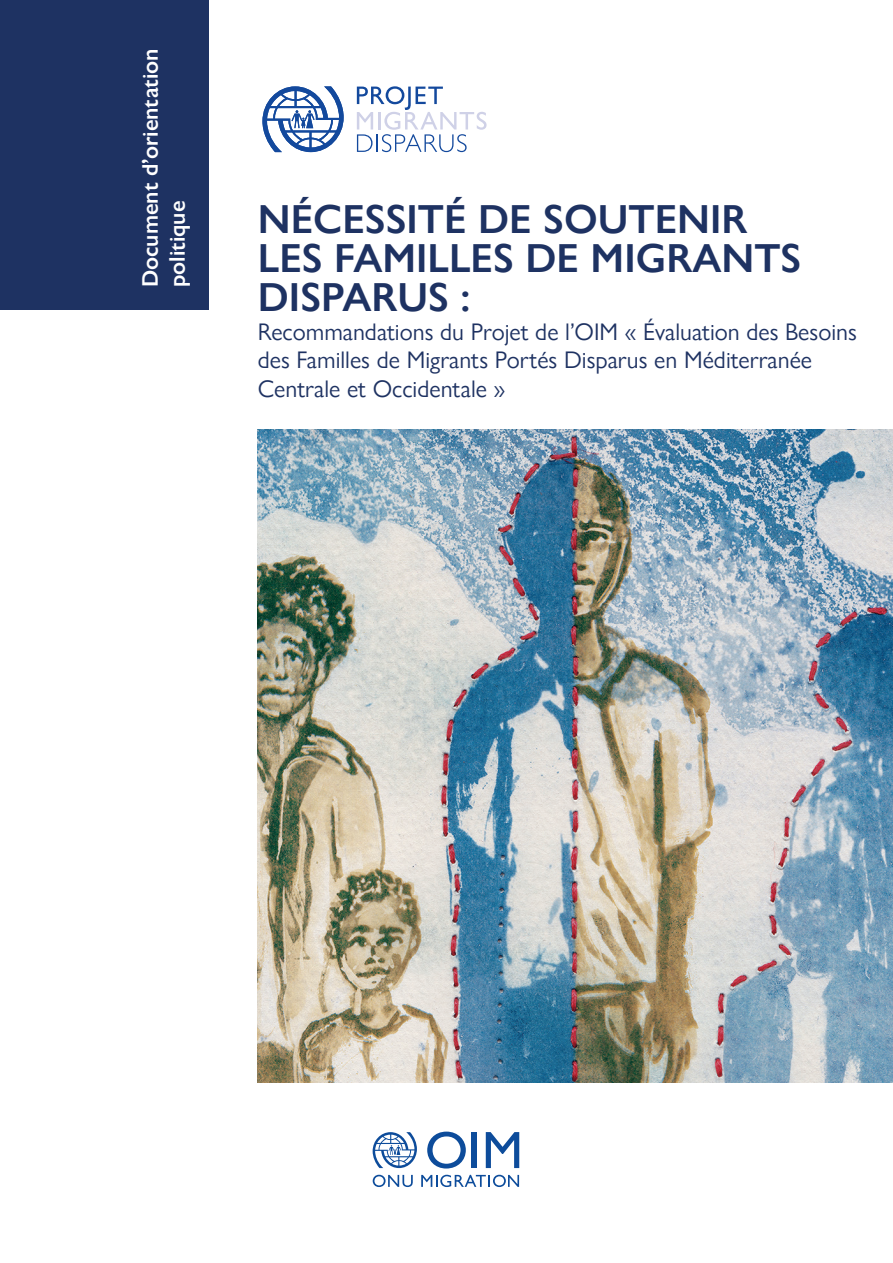
<style>
.page{position:relative;width:893px;height:1263px;background:#fff}
.page>*{position:absolute;margin:0;border:0;box-sizing:border-box;transform-origin:0 0}
.t1{font:600 40.5px/39px "Gill Sans Nova";color:#1e3262}
.t2{font:24px/28.5px "Gill Sans Nova";color:#1e3262}
.t3{font:600 22.5px/27px "Gill Sans Nova";color:#fff}
</style>
<div class="page">
<img style="left:258px;top:429px;width:635px;height:653px">
<div style="left:0;top:0;width:209px;height:309px;background:#1e3262"></div>
<svg style="left:427px;top:1131px;width:39px;height:37px"></svg>
<div style="left:472px;top:1132px;width:5px;height:36px;background:#0d4c9b"></div>
<svg style="left:486px;top:1132px;width:33px;height:36px"></svg>
<svg style="left:373px;top:1175px;width:40px;height:12px"></svg>
<svg style="left:421px;top:1175px;width:98px;height:12px"></svg>
<svg style="left:373px;top:1132px;width:44px;height:36px"></svg>
<svg style="left:262px;top:86px;width:82px;height:66px"></svg>
<svg style="left:357px;top:86px;width:130px;height:66px"></svg>
<p class="t3" style="left:137px;top:287px;width:240px;rotate:-90deg">Document d’orientation politique</p>
<h1 class="t1" style="left:258px;top:200px;width:545px">NÉCESSITÉ DE SOUTENIR<br>LES FAMILLES DE MIGRANTS<br>DISPARUS :</h1>
<p class="t2" style="left:258px;top:317px;width:601px">Recommandations du Projet de l’OIM « Évaluation des Besoins des Familles de Migrants Portés Disparus en Méditerranée<br>Centrale et Occidentale »</p>
</div>
